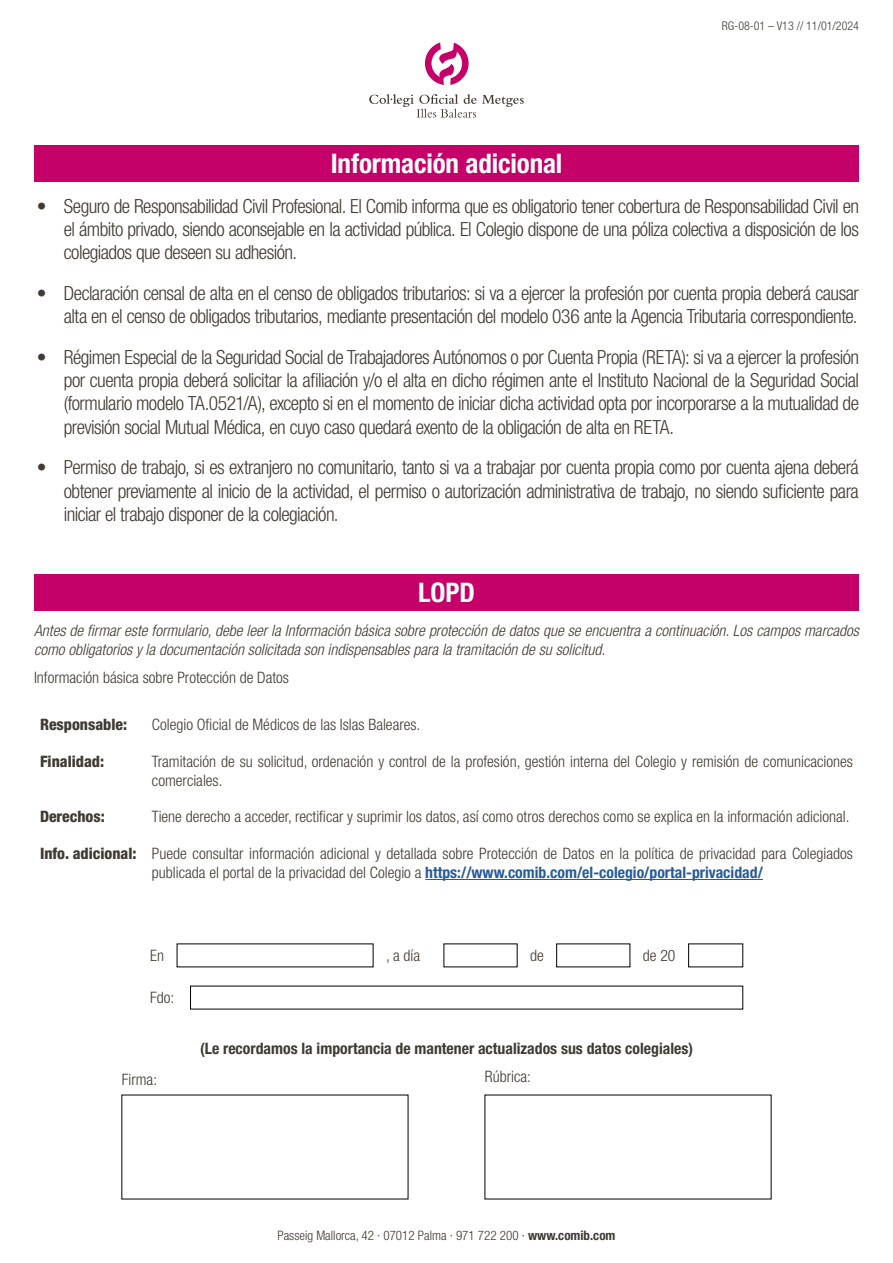
<style>
.page{position:relative;width:893px;height:1263px;background:#fff}
.page>*{position:absolute;margin:0;border:0;box-sizing:border-box;transform-origin:0 0}
.t1{font:700 condensed 27px "Helvetica Neue LT Std";letter-spacing:-.005em;color:#fff}
.t2{font:300 condensed 19.5px/23.4px "Helvetica Neue LT Std";letter-spacing:-.03em;color:#403a32;text-align:justify}
.t3{font:300 condensed 15.75px/18.9px "Helvetica Neue LT Std";color:#403a32}
.t4{font:italic 300 condensed 15.75px/18.9px "Helvetica Neue LT Std";color:#403a32}
.t5{font:700 condensed 15.75px "Helvetica Neue LT Std";color:#403a32}
.t6{font:800 condensed 15.75px "Helvetica Neue LT Std";color:#403a32}
.t7{font:300 condensed 13.05px "Helvetica Neue LT Std";color:#403a32}
.t8{font:300 condensed 12px "Helvetica Neue LT Std";color:#403a32}
.s1{font-weight:800}
.s2{font-weight:700;color:#275b9b}
.s3{font-weight:700}
</style>
<div class="page">
<svg style="left:425px;top:43px;width:44px;height:42px"></svg>
<svg style="left:369px;top:94px;width:155px;height:24px"></svg>
<div style="left:34px;top:574px;width:825px;height:36px;background:#c50068"></div>
<hr style="left:425px;top:879px;width:338px;height:1px;background:#275b9b">
<div style="left:34px;top:145px;width:825px;height:37px;background:#c50068"></div>
<h1 class="t1" style="left:331px;top:147px;width:233px">Información adicional</h1>
<p class="t8" style="left:722px;top:19px;width:139px">RG-08-01 – V13 // 11/01/2024</p>
<p class="t2" style="left:64px;top:194px;width:797px;text-indent:-27px">• Seguro de Responsabilidad Civil Profesional. El Comib informa que es obligatorio tener cobertura de Responsabilidad Civil en el ámbito privado, siendo aconsejable en la actividad pública. El Colegio dispone de una póliza colectiva a disposición de los colegiados que deseen su adhesión.</p>
<p class="t2" style="left:37px;top:281px;width:824px;text-align:right">• Declaración censal de alta en el censo de obligados tributarios: si va a ejercer la profesión por cuenta propia deberá causar alta en el censo de obligados tributarios, mediante presentación del modelo 036 ante la Agencia Tributaria correspondiente.</p>
<p class="t2" style="left:64px;top:345px;width:797px;text-indent:-27px">• Régimen Especial de la Seguridad Social de Trabajadores Autónomos o por Cuenta Propia (RETA): si va a ejercer la profesión por cuenta propia deberá solicitar la afiliación y/o el alta en dicho régimen ante el Instituto Nacional de la Seguridad Social (formulario modelo TA.0521/A), excepto si en el momento de iniciar dicha actividad opta por incorporarse a la mutualidad de previsión social Mutual Médica, en cuyo caso quedará exento de la obligación de alta en RETA.</p>
<p class="t2" style="left:64px;top:455px;width:797px;text-indent:-27px">• Permiso de trabajo, si es extranjero no comunitario, tanto si va a trabajar por cuenta propia como por cuenta ajena deberá obtener previamente al inicio de la actividad, el permiso o autorización administrativa de trabajo, no siendo suficiente para iniciar el trabajo disponer de la colegiación.</p>
<h1 class="t1" style="left:418px;top:576px;width:58px">LOPD</h1>
<p class="t4" style="left:34px;top:622px;width:826px">Antes de firmar este formulario, debe leer la Información básica sobre protección de datos que se encuentra a continuación. Los campos marcados como obligatorios y la documentación solicitada son indispensables para la tramitación de su solicitud.</p>
<p class="t3" style="left:34px;top:667px;width:257px">Información básica sobre Protección de Datos</p>
<p class="t6" style="left:40px;top:714px;width:89px">Responsable:</p>
<p class="t3" style="left:152px;top:715px;width:270px">Colegio Oficial de Médicos de las Islas Baleares.</p>
<p class="t6" style="left:40px;top:751px;width:66px">Finalidad:</p>
<p class="t3" style="left:152px;top:751px;width:703px">Tramitación de su solicitud, ordenación y control de la profesión, gestión interna del Colegio y remisión de comunicaciones comerciales.</p>
<p class="t6" style="left:40px;top:807px;width:66px">Derechos:</p>
<p class="t3" style="left:152px;top:807px;width:699px">Tiene derecho a acceder, rectificar y suprimir los datos, así como otros derechos como se explica en la información adicional.</p>
<p class="t3" style="left:152px;top:844px;width:702px;text-indent:-112px"><span class="s1">Info. adicional:</span> Puede consultar información adicional y detallada sobre Protección de Datos en la política de privacidad para Colegiados publicada el portal de la privacidad del Colegio a <span class="s2">https://www.comib.com/el-colegio/portal-privacidad/</span></p>
<p class="t3" style="left:150px;top:946px;width:15px">En</p>
<p class="t3" style="left:386px;top:946px;width:36px">, a día</p>
<p class="t3" style="left:530px;top:946px;width:15px">de</p>
<p class="t3" style="left:643px;top:946px;width:34px">de 20</p>
<p class="t3" style="left:150px;top:988px;width:26px">Fdo:</p>
<p class="t5" style="left:200px;top:1039px;width:494px">(Le recordamos la importancia de mantener actualizados sus datos colegiales)</p>
<p class="t3" style="left:122px;top:1069px;width:37px">Firma:</p>
<p class="t3" style="left:485px;top:1067px;width:48px">Rúbrica:</p>
<p class="t7" style="left:277px;top:1228px;width:339px">Passeig Mallorca, 42 · 07012 Palma · 971 722 200 · <span class="s3">www.comib.com</span></p>
</div>
